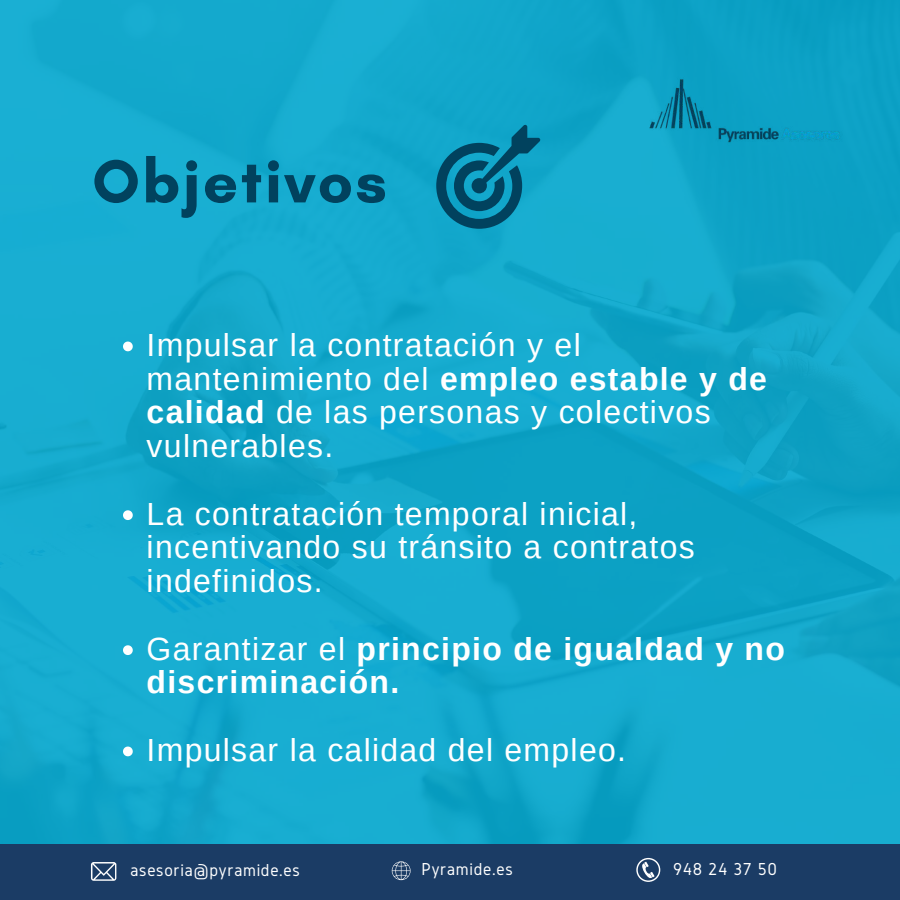
<style>
.page{position:relative;width:900px;height:900px;background:#fff}
.page>*{position:absolute;margin:0;border:0;box-sizing:border-box;transform-origin:0 0}
.t1{font:700 61.9px "Glacial Indifference";letter-spacing:.04em;color:#01425e}
.t2{font:32px/33.8px "Arimo";letter-spacing:.04em;color:#fff}
.t3{font:700 32px/33.8px "Arimo";letter-spacing:.04em;color:#fff}
.t4{font:18px "Gidole";letter-spacing:.04em;color:#fff}
.s1{font-weight:700}
.s2{font-weight:400}
</style>
<div class="page">
<img style="left:0;top:0;width:900px;height:844px">
<div style="left:0;top:844px;width:900px;height:56px;background:#1b3c65"></div>
<svg style="left:91px;top:862px;width:25px;height:19px"></svg>
<svg style="left:392px;top:861px;width:19px;height:19px"></svg>
<svg style="left:636px;top:858px;width:24px;height:24px"></svg>
<img style="left:639px;top:61px;width:207px;height:104px">
<svg style="left:123px;top:342px;width:10px;height:9px"></svg>
<svg style="left:123px;top:510px;width:10px;height:10px"></svg>
<svg style="left:123px;top:645px;width:10px;height:10px"></svg>
<svg style="left:123px;top:747px;width:10px;height:9px"></svg>
<svg style="left:436px;top:125px;width:104px;height:104px;background:#0b7fa0"></svg>
<h1 class="t1" style="left:92px;top:144px;width:296px">Objetivos</h1>
<p class="t2" style="left:147px;top:328px;width:622px">Impulsar la contratación y el mantenimiento del <span class="s1">empleo estable y de calidad</span> de las personas y colectivos vulnerables.</p>
<p class="t2" style="left:147px;top:497px;width:550px">La contratación temporal inicial, incentivando su tránsito a contratos indefinidos.</p>
<p class="t3" style="left:147px;top:632px;width:640px"><span class="s2">Garantizar el</span> principio de igualdad y no discriminación.</p>
<p class="t2" style="left:147px;top:733px;width:481px">Impulsar la calidad del empleo.</p>
<p class="t4" style="left:131px;top:860px;width:171px">asesoria@pyramide.es</p>
<p class="t4" style="left:422px;top:859px;width:93px">Pyramide.es</p>
<p class="t4" style="left:673px;top:859px;width:105px">948 24 37 50</p>
</div>
